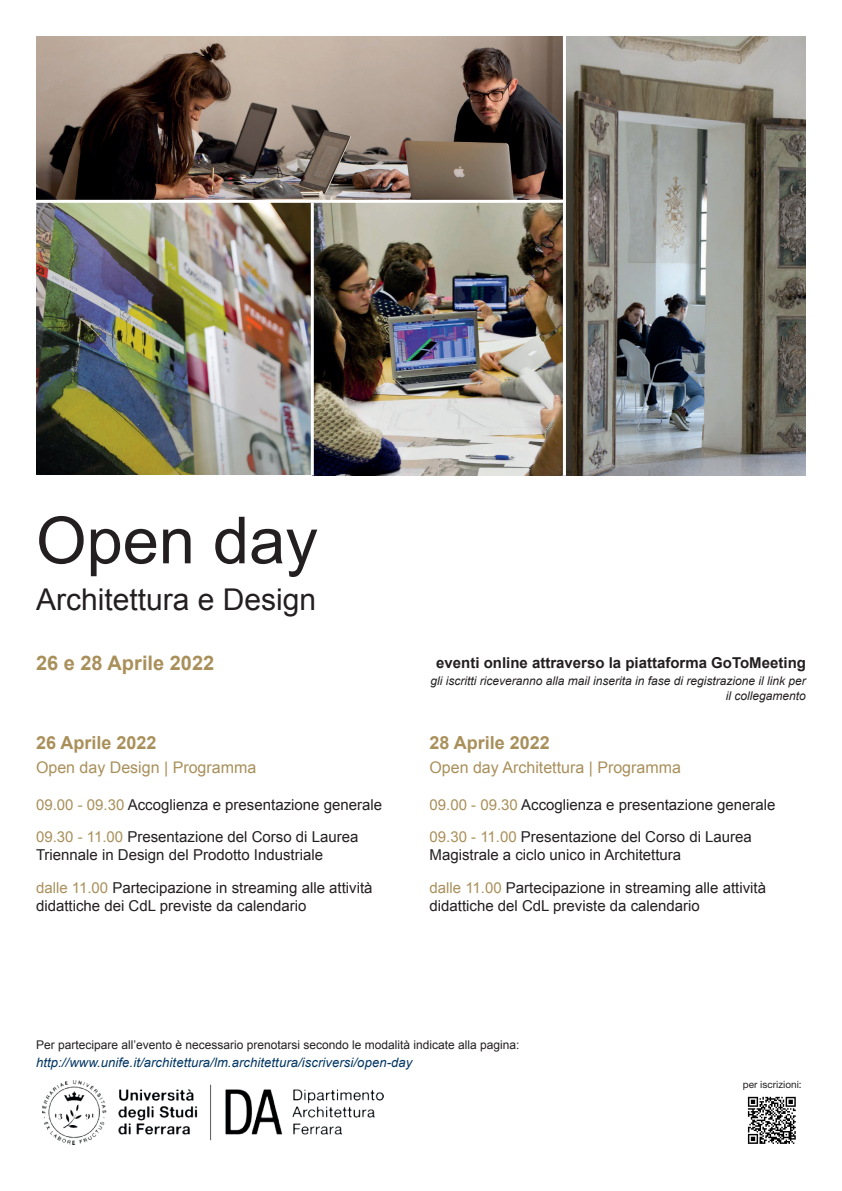
<style>
.page{position:relative;width:842px;height:1191px;background:#fff}
.page>*{position:absolute;margin:0;border:0;box-sizing:border-box;transform-origin:0 0}
.t1{font:65px "Arial";color:#231f20}
.t2{font:30px "Arial";color:#231f20}
.t3{font:700 20px "Arial";color:#a9905b}
.t4{font:700 18px "Arial";color:#a9905b}
.t5{font:16px "Arial";color:#a9905b}
.t6{font:15px/32.2px "Arial";color:#231f20}
.t7{font:700 15px "Arial";color:#231f20}
.t8{font:italic 13px "Arial";letter-spacing:.01em;color:#003562}
.t9{font:italic 12px/14.4px "Arial";color:#231f20;text-align:right}
.t10{font:12px "Arial";color:#231f20}
.t11{font:10px "Helvetica Neue";color:#231f20}
.s1{color:#a9905b}
</style>
<div class="page">
<img style="left:43px;top:1080px;width:340px;height:64px">
<img style="left:747px;top:1096px;width:49px;height:48px">
<img style="left:566px;top:36px;width:240px;height:439px">
<img style="left:36px;top:203px;width:527px;height:272px">
<img style="left:36px;top:36px;width:527px;height:164px">
<hr style="left:311px;top:203px;width:3px;height:272px;background:#fff">
<h1 class="t1" style="left:36px;top:498px;width:283px">Open day</h1>
<h2 class="t2" style="left:36px;top:579px;width:282px">Architettura e Design</h2>
<h3 class="t3" style="left:36px;top:649px;width:180px">26 e 28 Aprile 2022</h3>
<p class="t7" style="left:436px;top:653px;width:371px">eventi online attraverso la piattaforma GoToMeeting</p>
<p class="t9" style="left:430px;top:674px;width:377px">gli iscritti riceveranno alla mail inserita in fase di registrazione il link per il collegamento</p>
<p class="t4" style="left:429px;top:731px;width:122px">28 Aprile 2022</p>
<p class="t5" style="left:429px;top:757px;width:253px">Open day Architettura | Programma</p>
<p class="t6" style="left:429px;top:789px;width:348px"><span class="s1">09.00 - 09.30</span> Accoglienza e presentazione generale<br><span class="s1">09.30 - 11.00</span> Presentazione del Corso di Laurea</p>
<p class="t6" style="left:429px;top:839px;width:338px">Magistrale a ciclo unico in Architettura<br><span class="s1">dalle 11.00</span> Partecipazione in streaming alle attività</p>
<p class="t6" style="left:429px;top:889px;width:272px">didattiche del CdL previste da calendario</p>
<p class="t4" style="left:36px;top:731px;width:122px">26 Aprile 2022</p>
<p class="t5" style="left:36px;top:757px;width:222px">Open day Design | Programma</p>
<p class="t6" style="left:36px;top:789px;width:348px"><span class="s1">09.00 - 09.30</span> Accoglienza e presentazione generale<br><span class="s1">09.30 - 11.00</span> Presentazione del Corso di Laurea</p>
<p class="t6" style="left:36px;top:839px;width:338px">Triennale in Design del Prodotto Industriale<br><span class="s1">dalle 11.00</span> Partecipazione in streaming alle attività</p>
<p class="t6" style="left:36px;top:889px;width:272px">didattiche dei CdL previste da calendario</p>
<p class="t10" style="left:36px;top:1036px;width:485px">Per partecipare all’evento è necessario prenotarsi secondo le modalità indicate alla pagina:</p>
<p class="t8" style="left:36px;top:1053px;width:378px">http://www.unife.it/architettura/lm.architettura/iscriversi/open-day</p>
<p class="t11" style="left:743px;top:1078px;width:60px">per iscrizioni:</p>
</div>
